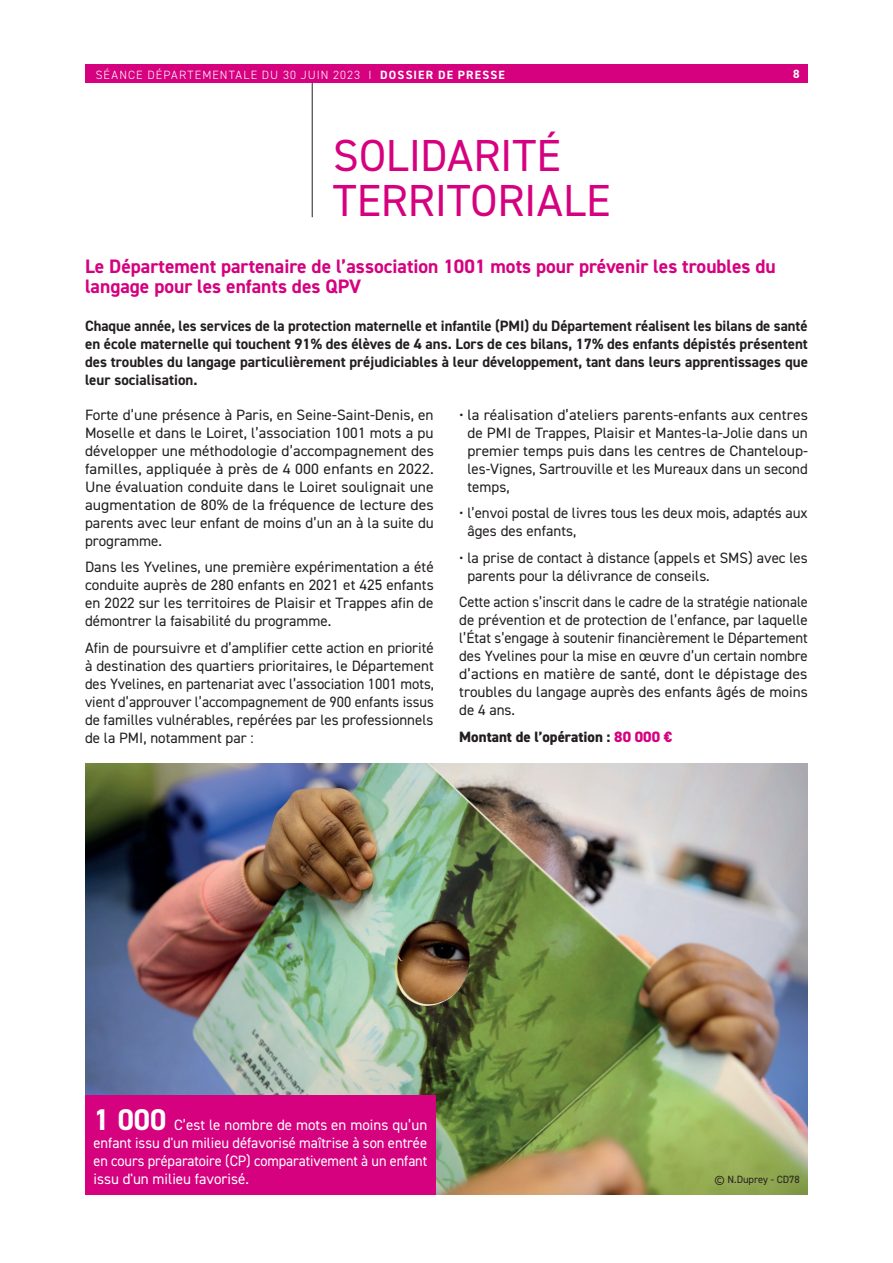
<style>
.page{position:relative;width:893px;height:1263px;background:#fff}
.page>*{position:absolute;margin:0;border:0;box-sizing:border-box;transform-origin:0 0}
.t1{font:45px/45px "DIN2014";color:#d6017f}
.t2{font:700 19.5px/19.5px "DIN2014";color:#d6017f}
.t3{font:15px/18px "DIN2014";color:#231f20;text-align:justify}
.t4{font:700 15px/18px "DIN2014";color:#231f20;text-align:justify}
.t5{font:15px/18px "DIN2014";color:#231f20;text-align:justify;scale:.96 1}
.t6{font:15px/18px "DIN2014";color:#231f20;text-align:justify;scale:1.04 1}
.t7{font:15px/18px "DIN2014";letter-spacing:-.005em;color:#fff;text-align:justify}
.t8{font:800 15px "DIN2014";color:#231f20}
.t9{font:300 12px "DIN2014";letter-spacing:.09em;color:#fff}
.t10{font:700 12px "DIN2014";color:#fff}
.t11{font:10.5px "DIN2014";color:#231f20}
.s1{font-weight:700}
.s2{color:#d6017f}
.s3{font-weight:700;font-size:30px}
</style>
<div class="page">
<div style="left:85px;top:64px;width:723px;height:19px;background:#d6017f"></div>
<img style="left:85px;top:763px;width:723px;height:432px">
<div style="left:85px;top:1096px;width:351px;height:99px;background:#d6017f"></div>
<hr style="left:312px;top:83px;width:1px;height:134px;background:#231f20">
<p class="t9" style="left:96px;top:67px;width:411px">SÉANCE DÉPARTEMENTALE DU 30 JUIN 2023 I <span class="s1">DOSSIER DE PRESSE</span></p>
<p class="t10" style="left:793px;top:65px;width:8px">8</p>
<h1 class="t1" style="left:333px;top:132px;width:279px">SOLIDARITÉ<br>TERRITORIALE</h1>
<h2 class="t2" style="left:85px;top:256px;width:692px">Le Département partenaire de l’association 1001 mots pour prévenir les troubles du langage pour les enfants des QPV</h2>
<p class="t4" style="left:85px;top:316px;width:724px">Chaque année, les services de la protection maternelle et infantile (PMI) du Département réalisent les bilans de santé en école maternelle qui touchent 91% des élèves de 4 ans. Lors de ces bilans, 17% des enfants dépistés présentent des troubles du langage particulièrement préjudiciables à leur développement, tant dans leurs apprentissages que leur socialisation.</p>
<p class="t3" style="left:85px;top:405px;width:350px">Forte d’une présence à Paris, en Seine-Saint-Denis, en Moselle et dans le Loiret, l’association 1001 mots a pu développer une méthodologie d’accompagnement des familles, appliquée à près de 4 000 enfants en 2022.<br>Une évaluation conduite dans le Loiret soulignait une augmentation de 80% de la fréquence de lecture des parents avec leur enfant de moins d’un an à la suite du programme.</p>
<p class="t3" style="left:85px;top:558px;width:350px">Dans les Yvelines, une première expérimentation a été conduite auprès de 280 enfants en 2021 et 425 enfants en 2022 sur les territoires de Plaisir et Trappes afin de démontrer la faisabilité du programme.</p>
<p class="t3" style="left:85px;top:638px;width:350px">Afin de poursuivre et d’amplifier cette action en priorité à destination des quartiers prioritaires, le Département des Yvelines, en partenariat avec l’association 1001 mots, vient d’approuver l’accompagnement de 900 enfants issus de familles vulnérables, repérées par les professionnels de la PMI, notamment par :</p>
<p class="t6" style="left:467px;top:405px;width:329px;text-indent:-8px">• la réalisation d’ateliers parents-enfants aux centres de PMI de Trappes, Plaisir et Mantes-la-Jolie dans un premier temps puis dans les centres de Chanteloup&shy;les-Vignes, Sartrouville et les Mureaux dans un second temps,</p>
<p class="t3" style="left:467px;top:504px;width:342px;text-indent:-8px">• l’envoi postal de livres tous les deux mois, adaptés aux âges des enfants,</p>
<p class="t3" style="left:467px;top:548px;width:342px;text-indent:-8px">• la prise de contact à distance (appels et SMS) avec les parents pour la délivrance de conseils.</p>
<p class="t5" style="left:459px;top:593px;width:365px">Cette action s’inscrit dans le cadre de la stratégie nationale de prévention et de protection de l’enfance, par laquelle l’État s’engage à soutenir financièrement le Département des Yvelines pour la mise en œuvre d’un certain nombre d’actions en matière de santé, dont le dépistage des troubles du langage auprès des enfants âgés de moins de 4 ans.</p>
<p class="t8" style="left:459px;top:726px;width:214px">Montant de l’opération : <span class="s2">80 000 €</span></p>
<p class="t7" style="left:94px;top:1115px;width:335px"><span class="s3">1 000</span> C’est le nombre de mots en moins qu’un enfant issu d'un milieu défavorisé maîtrise à son entrée en cours préparatoire (CP) comparativement à un enfant issu d'un milieu favorisé.</p>
<p class="t11" style="left:715px;top:1173px;width:87px">© N.Duprey - CD78</p>
</div>
